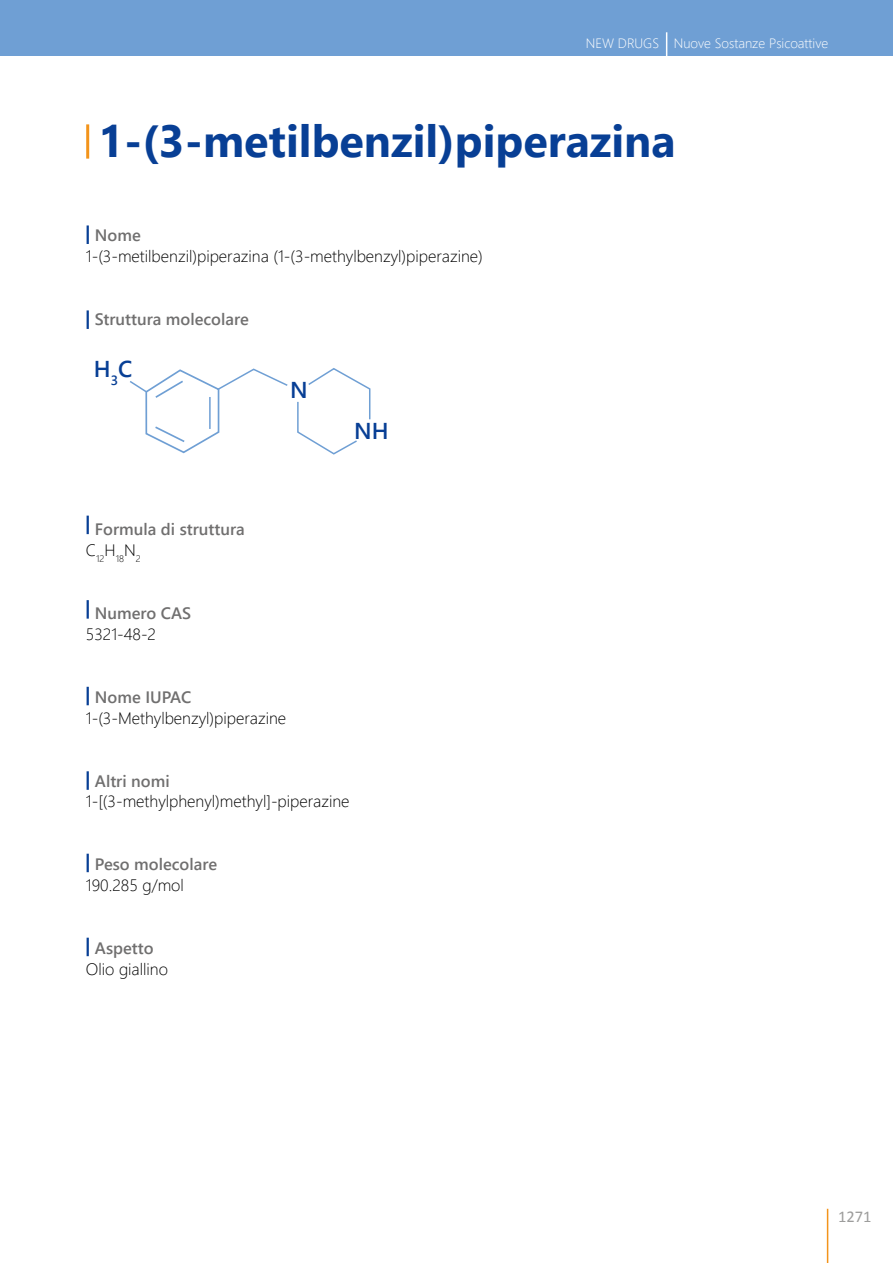
<style>
.page{position:relative;width:893px;height:1263px;background:#fff}
.page>*{position:absolute;margin:0;border:0;box-sizing:border-box;transform-origin:0 0}
.t1{font:700 45px "Segoe UI";color:#083f95}
.t2{font:600 22.95px "Segoe UI";color:#083f95}
.t3{font:300 16.5px "Segoe UI";color:#000}
.t4{font:600 16.5px "Segoe UI";color:#706f6f}
.t5{font:16.5px "Calibri";color:#9d9d9c}
.t6{font:300 13.5px "Segoe UI";color:#fff}
.t7{font:300 9.6px "Segoe UI";color:#000}
</style>
<div class="page">
<div style="left:0;top:0;width:893px;height:55px;background:#6f9fd4"></div>
<hr style="left:827px;top:1209px;width:1px;height:54px;background:#f3941b">
<svg style="left:666px;top:32px;width:1px;height:23px"></svg>
<hr style="left:86px;top:124px;width:3px;height:35px;background:#f3941b">
<svg style="left:87px;top:225px;width:2px;height:19px"></svg>
<svg style="left:87px;top:310px;width:2px;height:19px"></svg>
<svg style="left:87px;top:516px;width:2px;height:18px"></svg>
<svg style="left:87px;top:600px;width:2px;height:19px"></svg>
<svg style="left:87px;top:687px;width:2px;height:18px"></svg>
<svg style="left:87px;top:771px;width:2px;height:19px"></svg>
<svg style="left:87px;top:854px;width:2px;height:18px"></svg>
<svg style="left:87px;top:938px;width:2px;height:18px"></svg>
<svg style="left:297px;top:368px;width:74px;height:87px"></svg>
<svg style="left:130px;top:368px;width:158px;height:86px"></svg>
<p class="t6" style="left:586px;top:33px;width:244px">NEW DRUGS Nuove Sostanze Psicoattive</p>
<h1 class="t1" style="left:98px;top:107px;width:579px">1-(3-metilbenzil)piperazina</h1>
<p class="t4" style="left:95px;top:223px;width:47px">Nome</p>
<p class="t3" style="left:86px;top:244px;width:399px">1-(3-metilbenzil)piperazina (1-(3-methylbenzyl)piperazine)</p>
<p class="t4" style="left:95px;top:307px;width:155px">Struttura molecolare</p>
<h2 class="t2" style="left:94px;top:352px;width:40px">H<sub>3</sub>C</h2>
<h2 class="t2" style="left:290px;top:372px;width:19px">N</h2>
<p class="t4" style="left:95px;top:517px;width:151px">Formula di struttura</p>
<p class="t7" style="left:86px;top:551px;width:56px"><sup>C</sup>12<sup>H</sup>18<sup>N</sup>2</p>
<p class="t4" style="left:95px;top:601px;width:98px">Numero CAS</p>
<p class="t3" style="left:86px;top:622px;width:72px">5321-48-2</p>
<p class="t4" style="left:95px;top:685px;width:98px">Nome IUPAC</p>
<p class="t3" style="left:86px;top:706px;width:202px">1-(3-Methylbenzyl)piperazine</p>
<h2 class="t2" style="left:354px;top:413px;width:36px">NH</h2>
<p class="t4" style="left:95px;top:769px;width:76px">Altri nomi</p>
<p class="t3" style="left:86px;top:789px;width:265px">1-[(3-methylphenyl)methyl]-piperazine</p>
<p class="t4" style="left:95px;top:852px;width:124px">Peso molecolare</p>
<p class="t3" style="left:86px;top:873px;width:100px">190.285 g/mol</p>
<p class="t4" style="left:95px;top:936px;width:60px">Aspetto</p>
<p class="t3" style="left:86px;top:957px;width:84px">Olio giallino</p>
<p class="t5" style="left:838px;top:1206px;width:35px">1271</p>
</div>
